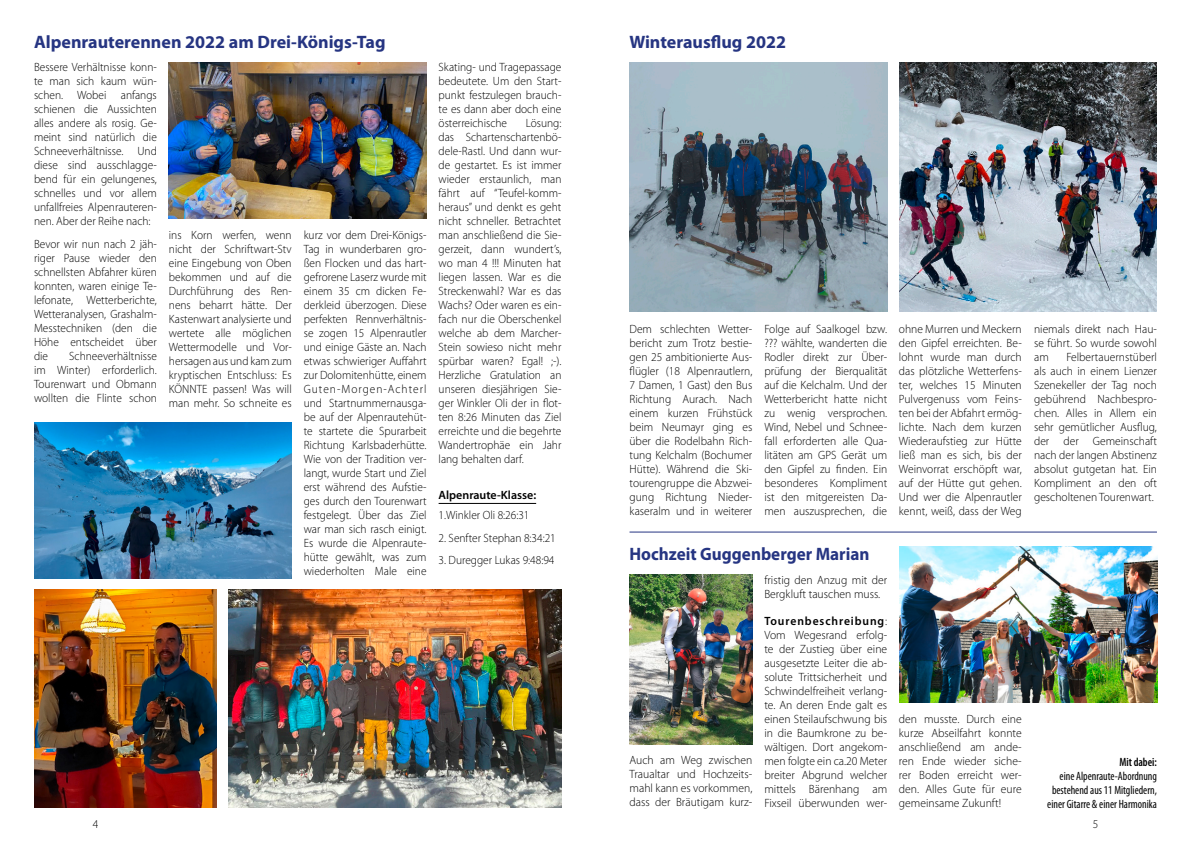
<style>
.page{position:relative;width:1191px;height:842px;background:#fff}
.page>*{position:absolute;margin:0;border:0;box-sizing:border-box;transform-origin:0 0}
.t1{font:700 18px "Myriad Pro";color:#263582}
.t2{font:700 18px "Myriad Pro";color:#263582;scale:.95 1}
.t3{font:300 12px/14px "Myriad Pro";color:#000;text-align:justify;scale:.95 1}
.t4{font:300 12px/14px "Myriad Pro";color:#000;text-align:justify;scale:.96 1}
.t5{font:300 12px/14px "Myriad Pro";color:#000;text-align:justify}
.t6{font:condensed 12px/14px "Myriad Pro";color:#000;text-align:right;scale:.94 1}
.t7{font:600 12px "Myriad Pro";color:#000}
.t8{font:600 condensed 12px "Myriad Pro";color:#000;scale:.94 1}
.s1{font-weight:600}
</style>
<div class="page">
<hr style="left:438px;top:503px;width:98px;height:1px;background:#000">
<img style="left:169px;top:62px;width:257px;height:156px">
<img style="left:899px;top:62px;width:258px;height:250px">
<img style="left:629px;top:62px;width:258px;height:250px">
<img style="left:34px;top:422px;width:258px;height:156px">
<img style="left:228px;top:590px;width:333px;height:218px">
<img style="left:34px;top:590px;width:183px;height:218px">
<img style="left:899px;top:546px;width:258px;height:156px">
<img style="left:629px;top:575px;width:123px;height:169px">
<hr style="left:629px;top:531px;width:528px;height:1px;background:#263582">
<h1 class="t1" style="left:34px;top:30px;width:353px">Alpenrauterennen 2022 am Drei-Königs-Tag</h1>
<h1 class="t1" style="left:629px;top:30px;width:158px">Winterausflug 2022</h1>
<p class="t3" style="left:34px;top:60px;width:131px">Bessere Verhältnisse konn&shy;te man sich kaum wün&shy;schen. Wobei anfangs schienen die Aussichten alles andere als rosig. Ge&shy;meint sind natürlich die Schneeverhältnisse. Und diese sind ausschlagge&shy;bend für ein gelungenes, schnelles und vor allem unfallfreies Alpenrauteren&shy;nen. Aber der Reihe nach:</p>
<p class="t3" style="left:34px;top:237px;width:131px">Bevor wir nun nach 2 jäh&shy;riger Pause wieder den schnellsten Abfahrer küren konnten, waren einige Te&shy;lefonate, Wetterberichte, Wetteranalysen, Grashalm-Messtechniken (den die Höhe entscheidet über die</p>
<p class="t3" style="left:34px;top:349px;width:131px;text-indent:35px">Schneeverhältnisse im Winter) erforderlich.<br>Tourenwart und Obmann wollten die Flinte schon</p>
<p class="t3" style="left:169px;top:227px;width:131px">ins Korn werfen, wenn nicht der Schriftwart-Stv eine Eingebung von Oben bekommen und auf die Durchführung des Ren&shy;nens beharrt hätte. Der Kastenwart analysierte und wertete alle möglichen Wettermodelle und Vor&shy;hersagen aus und kam zum kryptischen Entschluss: Es KÖNNTE passen! Was will man mehr. So schneite es</p>
<p class="t3" style="left:304px;top:228px;width:131px">kurz vor dem Drei-Königs-Tag in wunderbaren gro&shy;ßen Flocken und das hart&shy;gefrorene Laserz wurde mit einem 35 cm dicken Fe&shy;derkleid überzogen. Diese perfekten Rennverhältnis&shy;se zogen 15 Alpenrautler und einige Gäste an. Nach etwas schwieriger Auffahrt zur Dolomitenhütte, einem Guten-Morgen-Achterl und Startnummernausga&shy;be auf der Alpenrautehüt&shy;te startete die Spurarbeit Richtung Karlsbaderhütte.<br>Wie von der Tradition ver&shy;langt, wurde Start und Ziel erst während des Aufstie&shy;ges durch den Tourenwart festgelegt. Über das Ziel war man sich rasch einigt.<br>Es wurde die Alpenraute&shy;hütte gewählt, was zum wiederholten Male eine</p>
<p class="t3" style="left:438px;top:60px;width:131px">Skating- und Tragepassage bedeutete. Um den Start&shy;punkt festzulegen brauch&shy;te es dann aber doch eine österreichische</p>
<p class="t3" style="left:438px;top:116px;width:131px;text-indent:87px">Lösung: das Schartenschartenbö&shy;dele-Rastl. Und dann wur&shy;de gestartet. Es ist immer wieder erstaunlich, man fährt auf “Teufel-komm&shy;heraus” und denkt es geht nicht schneller. Betrachtet man anschließend die Sie&shy;gerzeit, dann wundert’s, wo man 4 !!! Minuten hat liegen lassen. War es die Streckenwahl? War es das Wachs? Oder waren es ein&shy;fach nur die Oberschenkel welche ab dem Marcher-Stein sowieso nicht mehr spürbar waren? Egal! ;-).<br>Herzliche Gratulation an unseren diesjährigen Sie&shy;ger Winkler Oli der in flot&shy;ten 8:26 Minuten das Ziel erreichte und die begehrte Wandertrophäe ein Jahr lang behalten darf.</p>
<p class="t7" style="left:438px;top:489px;width:99px">Alpenraute-Klasse:</p>
<p class="t3" style="left:438px;top:508px;width:97px">1.Winkler Oli 8:26:31</p>
<p class="t3" style="left:438px;top:530px;width:125px">2. Senfter Stephan 8:34:21</p>
<p class="t3" style="left:438px;top:553px;width:123px">3. Duregger Lukas 9:48:94</p>
<p class="t4" style="left:629px;top:322px;width:129px">Dem schlechten Wetter&shy;bericht zum Trotz bestie&shy;gen 25 ambitionierte Aus&shy;flügler (18 Alpenrautlern, 7 Damen, 1 Gast) den Bus Richtung Aurach. Nach einem kurzen Frühstück beim Neumayr ging es über die Rodelbahn Rich&shy;tung Kelchalm (Bochumer Hütte). Während die Ski&shy;tourengruppe die Abzwei&shy;gung Richtung Nieder&shy;kaseralm und in weiterer</p>
<p class="t4" style="left:764px;top:322px;width:129px">Folge auf Saalkogel bzw. ??? wählte, wanderten die Rodler direkt zur Über&shy;prüfung der Bierqualität auf die Kelchalm. Und der Wetterbericht hatte nicht zu wenig versprochen.<br>Wind, Nebel und Schnee&shy;fall erforderten alle Qua&shy;litäten am GPS Gerät um den Gipfel zu finden. Ein besonderes Kompliment ist den mitgereisten Da&shy;men auszusprechen, die</p>
<p class="t4" style="left:899px;top:322px;width:129px">ohne Murren und Meckern den Gipfel erreichten. Be&shy;lohnt wurde man durch das plötzliche Wetterfens&shy;ter, welches 15 Minuten Pulvergenuss vom Feins&shy;ten bei der Abfahrt ermög&shy;lichte. Nach dem kurzen Wiederaufstieg zur Hütte ließ man es sich, bis der Weinvorrat erschöpft war, auf der Hütte gut gehen.<br>Und wer die Alpenrautler kennt, weiß, dass der Weg</p>
<p class="t4" style="left:1034px;top:322px;width:129px">niemals direkt nach Hau&shy;se führt. So wurde sowohl am</p>
<p class="t4" style="left:1034px;top:350px;width:129px;text-indent:32px">Felbertauernstüberl als auch in einem Lienzer Szenekeller der Tag noch gebührend Nachbespro&shy;chen. Alles in Allem ein sehr gemütlicher Ausflug, der der Gemeinschaft nach der langen Abstinenz absolut gutgetan hat. Ein Kompliment an den oft gescholtenen Tourenwart.</p>
<h1 class="t2" style="left:629px;top:542px;width:254px">Hochzeit Guggenberger Marian</h1>
<p class="t5" style="left:764px;top:573px;width:124px">fristig den Anzug mit der<br>Bergkluft tauschen muss.</p>
<p class="t5" style="left:764px;top:614px;width:124px"><span class="s1">Tourenbeschreibung</span>:<br>Vom Wegesrand erfolg&shy;te der Zustieg über eine ausgesetzte Leiter die ab&shy;solute Trittsicherheit und Schwindelfreiheit verlang&shy;te. An deren Ende galt es einen Steilaufschwung bis in die Baumkrone zu be&shy;wältigen. Dort angekom&shy;men folgte ein ca.20 Meter breiter Abgrund welcher mittels Bärenhang am Fixseil überwunden wer-</p>
<p class="t5" style="left:629px;top:753px;width:124px">Auch am Weg zwischen Traualtar und Hochzeits&shy;mahl kann es vorkommen, dass der Bräutigam kurz-</p>
<p class="t5" style="left:899px;top:712px;width:124px">den musste. Durch eine kurze Abseilfahrt konnte anschließend am ande&shy;ren Ende wieder siche&shy;rer Boden erreicht wer&shy;den. Alles Gute für eure gemeinsame Zukunft!</p>
<p class="t8" style="left:1119px;top:754px;width:41px">Mit dabei:</p>
<p class="t6" style="left:1047px;top:769px;width:118px">eine Alpenraute-Abordnung bestehend aus 11 Mitgliedern, einer Gitarre &amp; einer Harmonika</p>
<p class="t3" style="left:93px;top:817px;width:7px">4</p>
<p class="t3" style="left:1092px;top:817px;width:7px">5</p>
</div>
